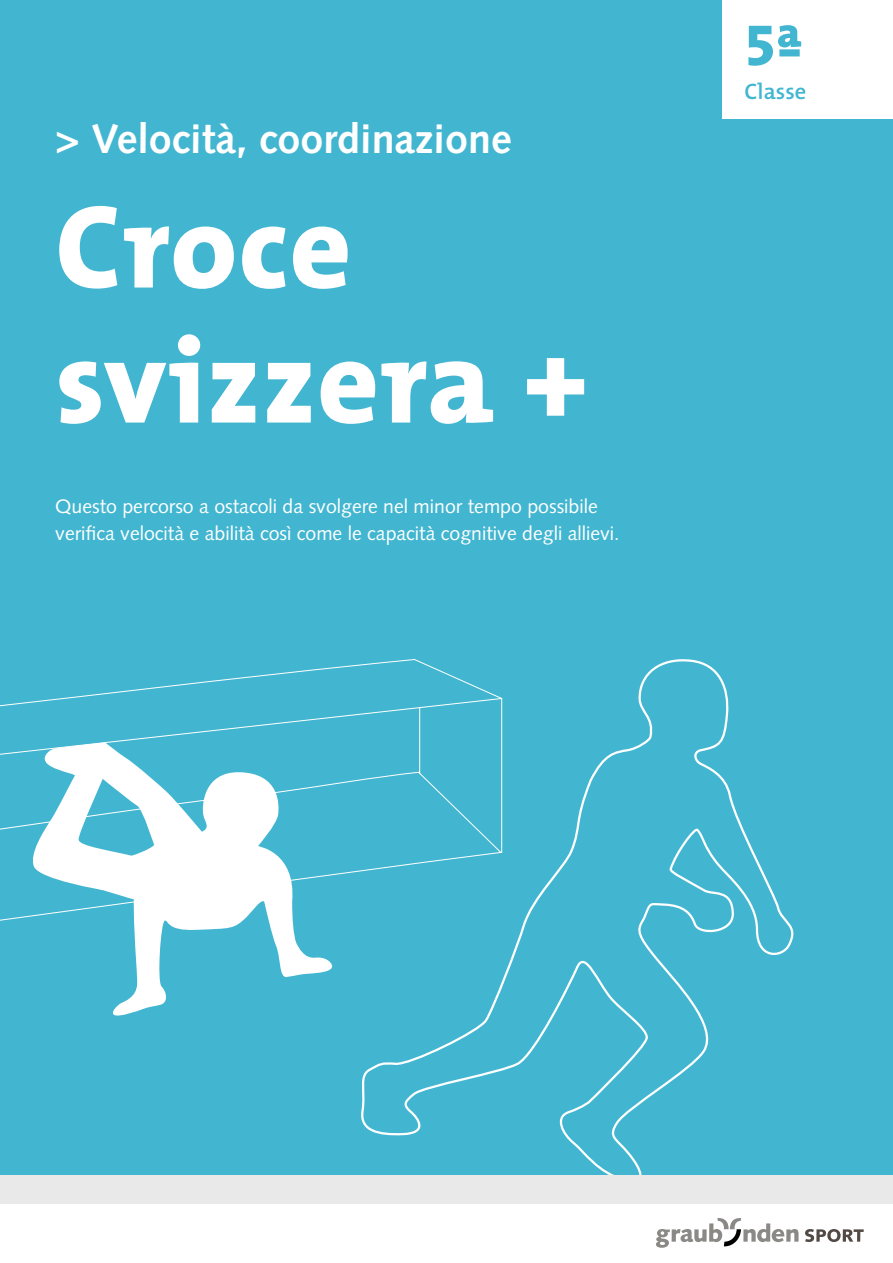
<style>
.page{position:relative;width:893px;height:1263px;background:#fff}
.page>*{position:absolute;margin:0;border:0;box-sizing:border-box;transform-origin:0 0}
.t1{font:800 120px/135px "The Mix B W8";letter-spacing:.01em;color:#fff}
.t2{font:800 58.2px "The Mix B W8";color:#42b6d0}
.t3{font:700 41.25px "Syntax";color:#fff}
.t4{font:600 22.5px "The Mix B W6";color:#42b6d0}
.t5{font:19.5px/27px "Syntax";color:#fff}
</style>
<div class="page">
<div style="left:0;top:0;width:893px;height:1176px;background:#42b6d0"></div>
<svg style="left:359px;top:659px;width:441px;height:517px"></svg>
<svg style="left:0;top:659px;width:503px;height:277px"></svg>
<div style="left:723px;top:0;width:170px;height:118px;background:#fff"></div>
<div style="left:0;top:1176px;width:893px;height:28px;background:#e9e9e9"></div>
<svg style="left:656px;top:1218px;width:143px;height:30px"></svg>
<svg style="left:805px;top:1229px;width:59px;height:13px"></svg>
<svg style="left:110px;top:771px;width:223px;height:245px"></svg>
<svg style="left:29px;top:742px;width:179px;height:160px"></svg>
<h3 class="t3" style="left:55px;top:115px;width:458px">&gt; Velocità, coordinazione</h3>
<h1 class="t1" style="left:55px;top:180px;width:535px">Croce svizzera +</h1>
<p class="t5" style="left:55px;top:493px;width:566px">Questo percorso a ostacoli da svolgere nel minor tempo possibile verifica velocità e abilità così come le capacità cognitive degli allievi.</p>
<h2 class="t2" style="left:744px;top:8px;width:58px">5ª</h2>
<p class="t4" style="left:745px;top:77px;width:63px">Classe</p>
</div>
